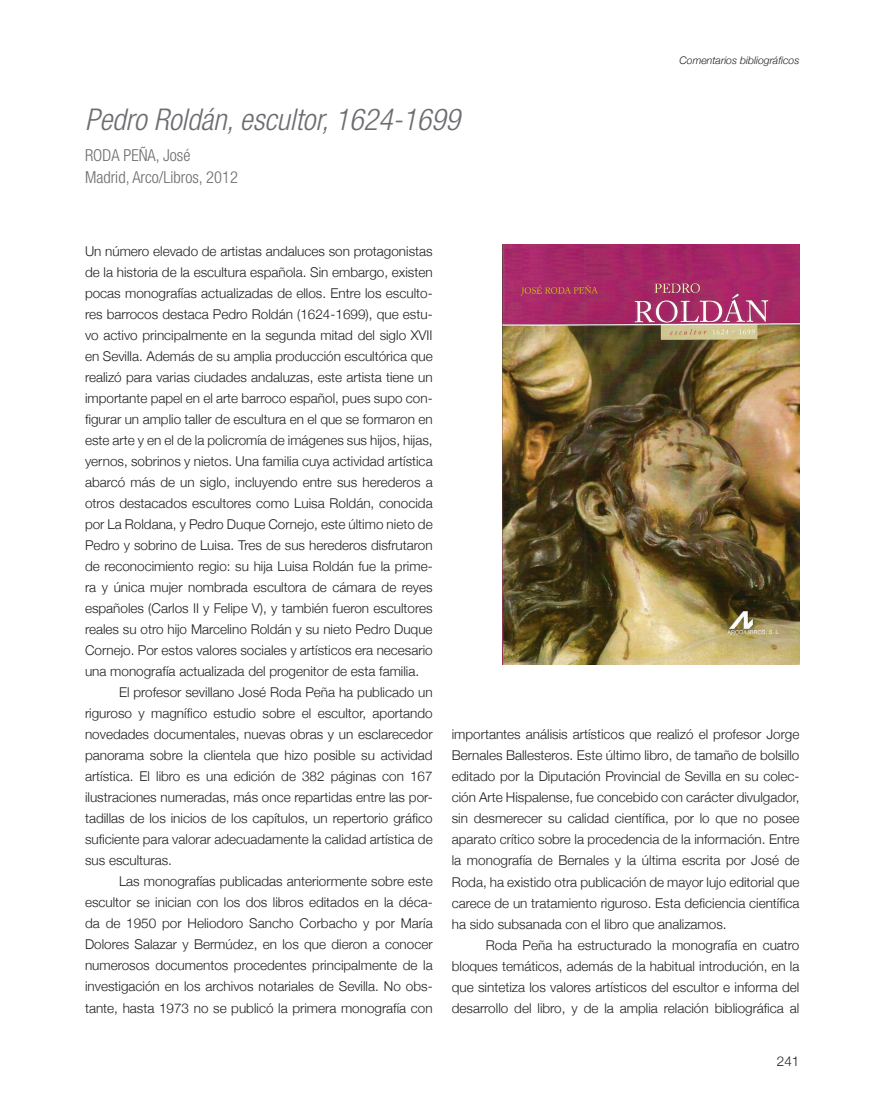
<style>
.page{position:relative;width:893px;height:1106px;background:#fff}
.page>*{position:absolute;margin:0;border:0;box-sizing:border-box;transform-origin:0 0}
.t1{font:italic 300 condensed 30px "Helvetica Neue";color:#6c6d70}
.t2{font:300 condensed 16.5px/22.5px "Helvetica Neue";color:#6c6d70}
.t3{font:300 13.5px/21px "Helvetica Neue";color:#231f20;text-align:justify}
.t4{font:italic 300 10.5px "Helvetica Neue";color:#231f20}
</style>
<div class="page">
<img style="left:502px;top:245px;width:297px;height:420px">
<h1 class="t1" style="left:85px;top:102px;width:376px">Pedro Roldán, escultor, 1624-1699</h1>
<p class="t2" style="left:85px;top:144px;width:154px">RODA PEÑA, José<br>Madrid, Arco/Libros, 2012</p>
<p class="t4" style="left:679px;top:52px;width:121px">Comentarios bibliográficos</p>
<p class="t3" style="left:85px;top:240px;width:349px">Un número elevado de artistas andaluces son protagonistas de la historia de la escultura española. Sin embargo, existen pocas monografías actualizadas de ellos. Entre los esculto&shy;res barrocos destaca Pedro Roldán (1624-1699), que estu&shy;vo activo principalmente en la segunda mitad del siglo XVII en Sevilla. Además de su amplia producción escultórica que realizó para varias ciudades andaluzas, este artista tiene un importante papel en el arte barroco español, pues supo con&shy;figurar un amplio taller de escultura en el que se formaron en este arte y en el de la policromía de imágenes sus hijos, hijas, yernos, sobrinos y nietos. Una familia cuya actividad artística abarcó más de un siglo, incluyendo entre sus herederos a otros destacados escultores como Luisa Roldán, conocida por La Roldana, y Pedro Duque Cornejo, este último nieto de Pedro y sobrino de Luisa. Tres de sus herederos disfrutaron de reconocimiento regio: su hija Luisa Roldán fue la prime&shy;ra y única mujer nombrada escultora de cámara de reyes españoles (Carlos II y Felipe V), y también fueron escultores reales su otro hijo Marcelino Roldán y su nieto Pedro Duque Cornejo. Por estos valores sociales y artísticos era necesario una monografía actualizada del progenitor de esta familia.</p>
<p class="t3" style="left:85px;top:681px;width:349px;text-indent:34px">El profesor sevillano José Roda Peña ha publicado un riguroso y magnífico estudio sobre el escultor, aportando novedades documentales, nuevas obras y un esclarecedor panorama sobre la clientela que hizo posible su actividad artística. El libro es una edición de 382 páginas con 167 ilustraciones numeradas, más once repartidas entre las por&shy;tadillas de los inicios de los capítulos, un repertorio gráfico suficiente para valorar adecuadamente la calidad artística de sus esculturas.</p>
<p class="t3" style="left:85px;top:870px;width:349px;text-indent:34px">Las monografías publicadas anteriormente sobre este escultor se inician con los dos libros editados en la déca&shy;da de 1950 por Heliodoro Sancho Corbacho y por María Dolores Salazar y Bermúdez, en los que dieron a conocer numerosos documentos procedentes principalmente de la investigación en los archivos notariales de Sevilla. No obs&shy;tante, hasta 1973 no se publicó la primera monografía con</p>
<p class="t3" style="left:452px;top:723px;width:349px">importantes análisis artísticos que realizó el profesor Jorge Bernales Ballesteros. Este último libro, de tamaño de bolsillo editado por la Diputación Provincial de Sevilla en su colec&shy;ción Arte Hispalense, fue concebido con carácter divulgador, sin desmerecer su calidad científica, por lo que no posee aparato crítico sobre la procedencia de la información. Entre la monografía de Bernales y la última escrita por José de Roda, ha existido otra publicación de mayor lujo editorial que carece de un tratamiento riguroso. Esta deficiencia científica ha sido subsanada con el libro que analizamos.</p>
<p class="t3" style="left:452px;top:933px;width:349px;text-indent:34px">Roda Peña ha estructurado la monografía en cuatro bloques temáticos, además de la habitual introdución, en la que sintetiza los valores artísticos del escultor e informa del desarrollo del libro, y de la amplia relación bibliográfica al</p>
<p class="t3" style="left:777px;top:1049px;width:24px">241</p>
</div>
